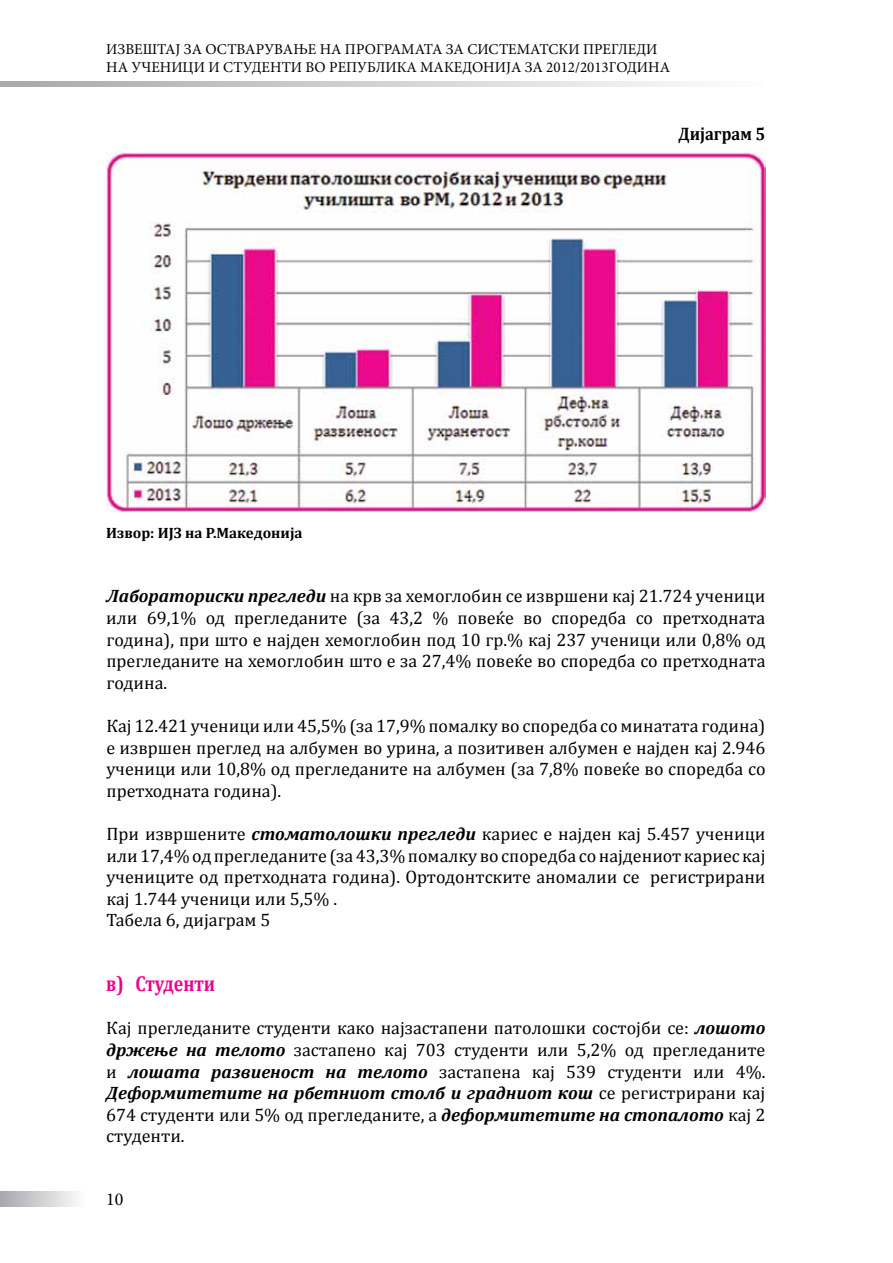
<style>
.page{position:relative;width:893px;height:1263px;background:#fff}
.page>*{position:absolute;margin:0;border:0;box-sizing:border-box;transform-origin:0 0}
.t1{font:700 21.6px "Cambria";color:#ec008c;scale:.83 1}
.t2{font:700 18.15px "Cambria";color:#000;scale:.91 1}
.t3{font:18px/21.6px "Cambria";color:#000;text-align:justify}
.t4{font:18px "Minion Pro";color:#000}
.t5{font:15px/18px "Minion Pro";color:#000}
.t6{font:700 15px "Cambria";color:#000}
.s1{font-weight:700;font-style:italic}
</style>
<div class="page">
<div style="left:0;top:1191px;width:85px;height:16px;background:linear-gradient(to right,#a6a8ab,#fdfdfd)"></div>
<svg style="left:0;top:81px;width:685px;height:6px;background:#cdced0"></svg>
<img style="left:106px;top:152px;width:659px;height:359px">
<p class="t5" style="left:106px;top:41px;width:565px">ИЗВЕШТАЈ ЗА ОСТВАРУВАЊЕ НА ПРОГРАМАТА ЗА СИСТЕМАТСКИ ПРЕГЛЕДИ<br>НА УЧЕНИЦИ И СТУДЕНТИ ВО РЕПУБЛИКА МАКЕДОНИЈА ЗА 2012/2013ГОДИНА</p>
<p class="t2" style="left:678px;top:123px;width:97px">Дијаграм 5</p>
<p class="t6" style="left:106px;top:523px;width:198px">Извор: ИЈЗ на Р.Македонија</p>
<p class="t3" style="left:106px;top:585px;width:661px"><span class="s1">Лабораториски прегледи</span> на крв за хемоглобин се извршени кај 21.724 ученици или 69,1% од прегледаните (за 43,2 % повеќе во споредба со претходната година), при што е најден хемоглобин под 10 гр.% кај 237 ученици или 0,8% од прегледаните на хемоглобин што е за 27,4% повеќе во споредба со претходната година.</p>
<p class="t3" style="left:106px;top:715px;width:661px">Кај 12.421 ученици или 45,5% (за 17,9% помалку во споредба соминатата година) е извршен преглед на албумен во урина, а позитивен албумен е најден кај 2.946 ученици или 10,8% од прегледаните на албумен (за 7,8% повеќе во споредба со претходната година).</p>
<p class="t3" style="left:106px;top:823px;width:661px;text-align:left">При извршените <span class="s1">стоматолошки прегледи</span> кариес е најден кај 5.457 ученици или17,4%одпрегледаните (за43,3%помалку во споредба сонајдениот кариес кај учениците од претходната година). Ортодонтските аномалии се регистрирани кај 1.744 ученици или 5,5% .<br>Табела 6, дијаграм 5</p>
<p class="t1" style="left:106px;top:971px;width:133px">в) Студенти</p>
<p class="t3" style="left:106px;top:1017px;width:661px">Кај прегледаните студенти како најзастапени патолошки состојби се: <span class="s1">лошото држење на телото</span> застапено кај 703 студенти или 5,2% од прегледаните и <span class="s1">лошата развиеност на телото</span> застапена кај 539 студенти или 4%.<br><span class="s1">Деформитетите на рбетниот столб и градниот кош</span> се регистрирани кај 674 студенти или 5% од прегледаните, а <span class="s1">деформитетите на стопалото</span> кај 2 студенти.</p>
<p class="t4" style="left:106px;top:1187px;width:19px">10</p>
</div>
